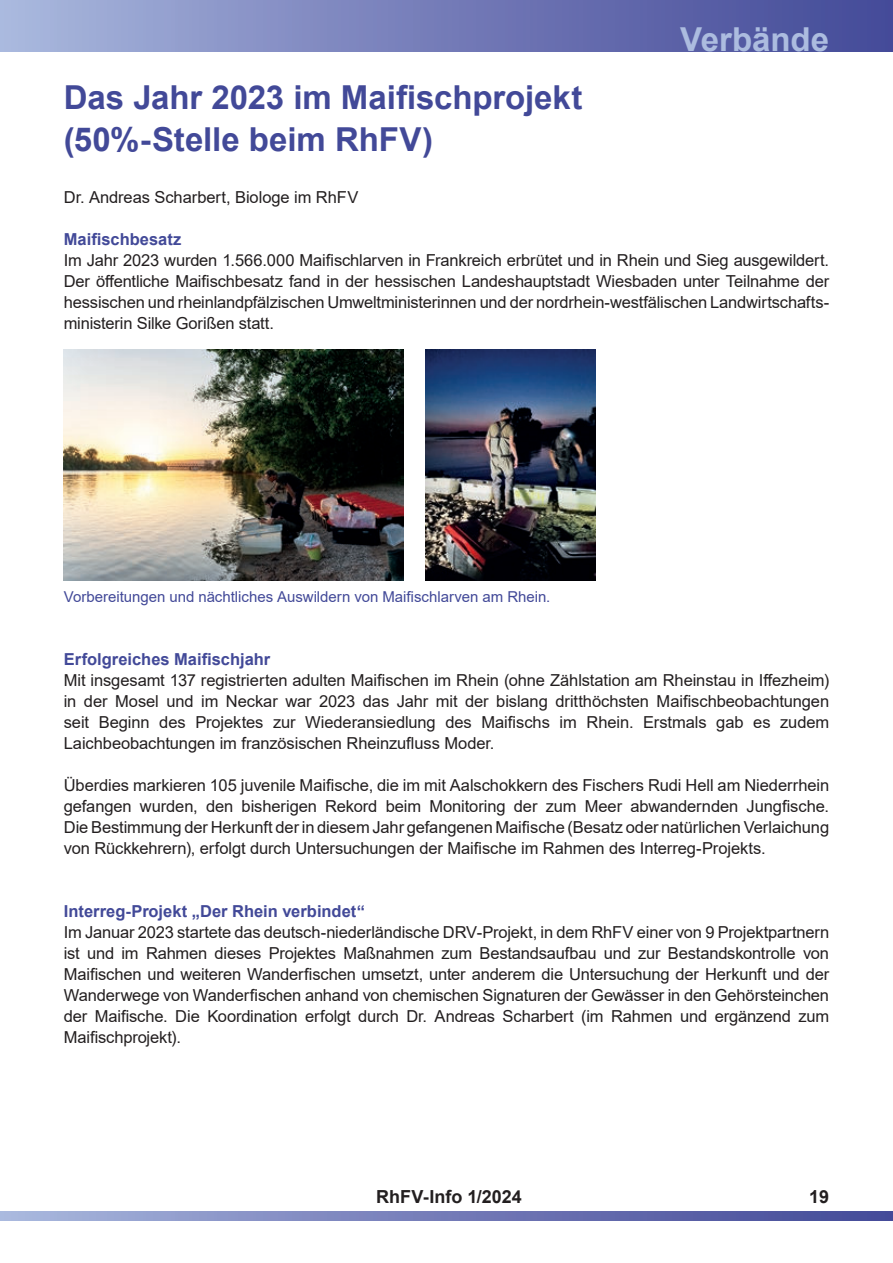
<style>
.page{position:relative;width:893px;height:1263px;background:#fff}
.page>*{position:absolute;margin:0;border:0;box-sizing:border-box;transform-origin:0 0}
.t1{font:700 33px/42px "Arial";letter-spacing:-.005em;color:#424998}
.t2{font:700 33px "Arial";color:#acbcdf}
.t3{font:700 18px "Arial";color:#231f20}
.t4{font:16.5px/21px "Arial";letter-spacing:-.01em;color:#231f20;text-align:justify}
.t5{font:700 16.5px "Arial";color:#424998}
.t6{font:15px "Arial";color:#424998}
</style>
<div class="page">
<div style="left:0;top:0;width:893px;height:52px;background:linear-gradient(to right,#a8b5dc,#424796)"></div>
<svg style="left:0;top:1211px;width:893px;height:10px;background:#747db8"></svg>
<img style="left:64px;top:350px;width:340px;height:231px">
<img style="left:425px;top:350px;width:170px;height:231px">
<h1 class="t2" style="left:680px;top:27px;width:150px">Verbände</h1>
<h1 class="t1" style="left:64px;top:77px;width:520px">Das Jahr 2023 im Maifischprojekt (50%-Stelle beim RhFV)</h1>
<p class="t4" style="left:64px;top:188px;width:296px">Dr. Andreas Scharbert, Biologe im RhFV</p>
<p class="t5" style="left:64px;top:227px;width:119px">Maifischbesatz</p>
<p class="t4" style="left:64px;top:249px;width:767px">Im Jahr 2023 wurden 1.566.000 Maifischlarven in Frankreich erbrütet und in Rhein und Sieg ausgewildert.<br>Der öffentliche Maifischbesatz fand in der hessischen Landeshauptstadt Wiesbaden unter Teilnahme der hessischen und rheinlandpfälzischen Umweltministerinnen und der nordrhein-westfälischen Landwirtschafts&shy;ministerin Silke Gorißen statt.</p>
<p class="t6" style="left:64px;top:586px;width:488px">Vorbereitungen und nächtliches Auswildern von Maifischlarven am Rhein.</p>
<p class="t5" style="left:64px;top:647px;width:208px">Erfolgreiches Maifischjahr</p>
<p class="t4" style="left:64px;top:669px;width:767px">Mit insgesamt 137 registrierten adulten Maifischen im Rhein (ohne Zählstation am Rheinstau in Iffezheim) in der Mosel und im Neckar war 2023 das Jahr mit der bislang dritthöchsten Maifischbeobachtungen seit Beginn des Projektes zur Wiederansiedlung des Maifischs im Rhein. Erstmals gab es zudem Laichbeobachtungen im französischen Rheinzufluss Moder.</p>
<p class="t4" style="left:64px;top:774px;width:767px">Überdies markieren 105 juvenile Maifische, die im mit Aalschokkern des Fischers Rudi Hell am Niederrhein gefangen wurden, den bisherigen Rekord beim Monitoring der zum Meer abwandernden Jungfische.<br>Die Bestimmung der Herkunft der in diesem Jahr gefangenen Maifische (Besatz oder natürlichen Verlaichung von Rückkehrern), erfolgt durch Untersuchungen der Maifische im Rahmen des Interreg-Projekts.</p>
<p class="t5" style="left:64px;top:905px;width:303px">Interreg-Projekt „Der Rhein verbindet“</p>
<p class="t4" style="left:64px;top:923px;width:767px">Im Januar 2023 startete das deutsch-niederländische DRV-Projekt, in dem RhFV einer von 9 Projektpartnern ist und im Rahmen dieses Projektes Maßnahmen zum Bestandsaufbau und zur Bestandskontrolle von Maifischen und weiteren Wanderfischen umsetzt, unter anderem die Untersuchung der Herkunft und der Wanderwege von Wanderfischen anhand von chemischen Signaturen der Gewässer in den Gehörsteinchen der Maifische. Die Koordination erfolgt durch Dr. Andreas Scharbert (im Rahmen und ergänzend zum Maifischprojekt).</p>
<p class="t3" style="left:376px;top:1187px;width:147px">RhFV-Info 1/2024</p>
<p class="t3" style="left:809px;top:1190px;width:22px">19</p>
</div>
